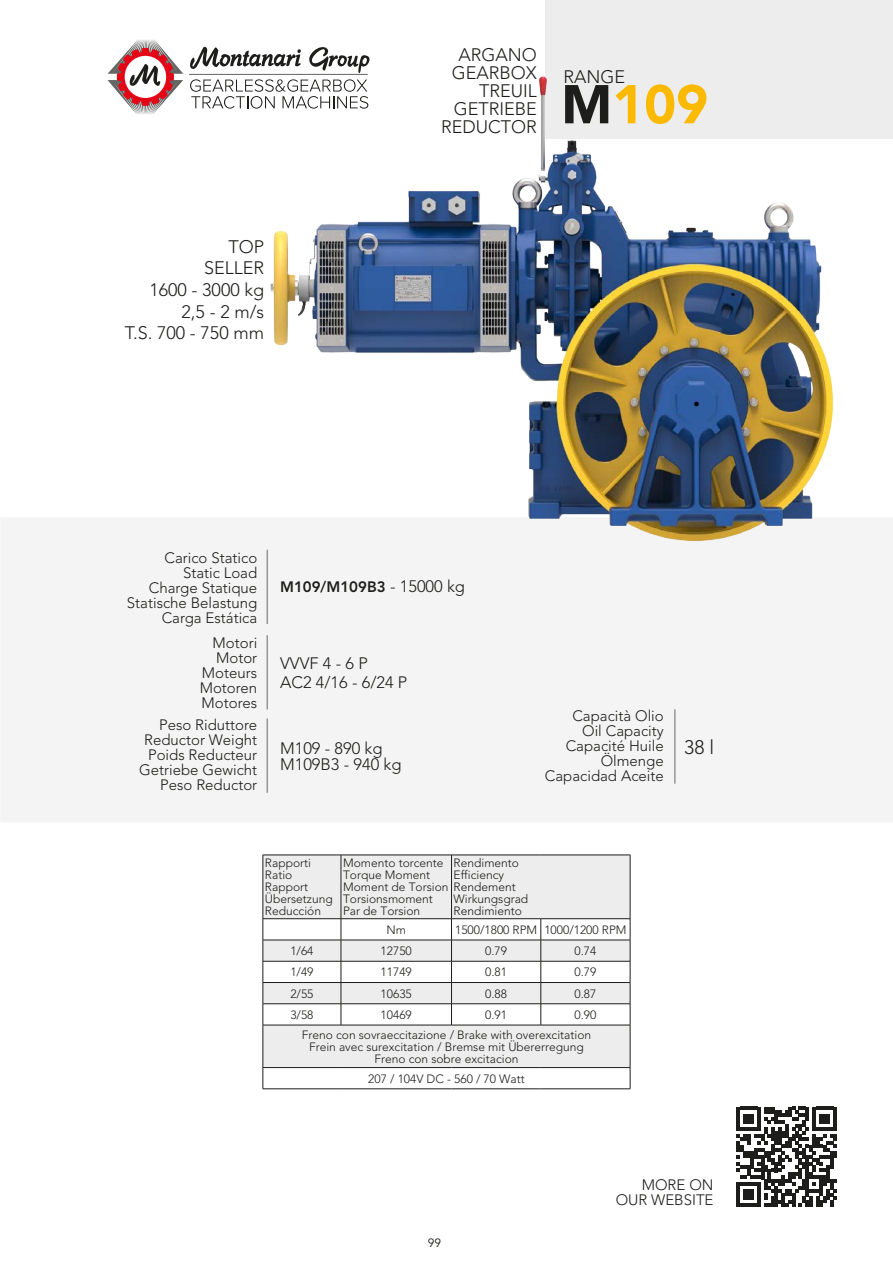
<style>
.page{position:relative;width:893px;height:1263px;background:#fff}
.page>*{position:absolute;margin:0;border:0;box-sizing:border-box;transform-origin:0 0}
.t1{font:900 54px "Avenir LT Std";color:#fbba00}
.t2{font:300 19.5px "Avenir LT Std";color:#1d1d1b}
.t3{font:300 18px "Avenir LT Std";color:#1d1d1b}
.t4{font:300 16.5px "Avenir LT Std";color:#1d1d1b}
.t5{font:300 15px/15px "Avenir LT Std";color:#1d1d1b;text-align:right}
.t6{font:800 15px "Avenir LT Std";color:#1d1d1b}
.t7{font:300 12px "Avenir LT Std";color:#1d1d1b}
.t8{font:12px "Avenir LT Std";color:#1d1d1b}
.s1{color:#1d1d1b}
.s2{font-weight:300;font-size:16.5px}
</style>
<div class="page">
<svg style="left:108px;top:40px;width:75px;height:74px"></svg>
<svg style="left:189px;top:46px;width:181px;height:63px"></svg>
<hr style="left:189px;top:74px;width:179px;height:1px;background:#646463">
<div style="left:1px;top:518px;width:892px;height:304px;background:#f4f4f4"></div>
<hr style="left:674px;top:709px;width:2px;height:75px;background:#1d1d1b">
<hr style="left:266px;top:718px;width:2px;height:75px;background:#1d1d1b">
<hr style="left:266px;top:635px;width:2px;height:74px;background:#1d1d1b">
<hr style="left:266px;top:550px;width:2px;height:74px;background:#1d1d1b">
<svg style="left:264px;top:856px;width:366px;height:211px;fill:#ededed"></svg>
<hr style="left:263px;top:855px;width:78px;height:1px;background:#1d1d1b">
<hr style="left:263px;top:855px;width:1px;height:63px;background:#1d1d1b">
<hr style="left:341px;top:855px;width:110px;height:1px;background:#1d1d1b">
<hr style="left:341px;top:855px;width:1px;height:63px;background:#1d1d1b">
<hr style="left:451px;top:855px;width:90px;height:1px;background:#1d1d1b">
<hr style="left:451px;top:855px;width:1px;height:63px;background:#1d1d1b">
<hr style="left:541px;top:855px;width:89px;height:1px;background:#1d1d1b">
<hr style="left:630px;top:855px;width:1px;height:63px;background:#1d1d1b">
<hr style="left:263px;top:918px;width:78px;height:1px;background:#1d1d1b">
<hr style="left:341px;top:918px;width:110px;height:1px;background:#1d1d1b">
<hr style="left:451px;top:918px;width:90px;height:1px;background:#1d1d1b">
<hr style="left:541px;top:918px;width:89px;height:1px;background:#1d1d1b">
<hr style="left:263px;top:940px;width:78px;height:1px;background:#1d1d1b">
<hr style="left:341px;top:940px;width:110px;height:1px;background:#1d1d1b">
<hr style="left:263px;top:961px;width:78px;height:1px;background:#1d1d1b">
<hr style="left:341px;top:961px;width:110px;height:1px;background:#1d1d1b">
<hr style="left:451px;top:961px;width:90px;height:1px;background:#1d1d1b">
<hr style="left:541px;top:961px;width:89px;height:1px;background:#1d1d1b">
<hr style="left:263px;top:1025px;width:78px;height:1px;background:#1d1d1b">
<hr style="left:263px;top:1025px;width:1px;height:42px;background:#1d1d1b">
<hr style="left:341px;top:1025px;width:110px;height:1px;background:#1d1d1b">
<hr style="left:451px;top:1025px;width:90px;height:1px;background:#1d1d1b">
<hr style="left:541px;top:1025px;width:89px;height:1px;background:#1d1d1b">
<hr style="left:630px;top:1025px;width:1px;height:42px;background:#1d1d1b">
<hr style="left:451px;top:940px;width:90px;height:1px;background:#1d1d1b">
<hr style="left:541px;top:940px;width:89px;height:1px;background:#1d1d1b">
<hr style="left:341px;top:982px;width:110px;height:1px;background:#1d1d1b">
<hr style="left:341px;top:1003px;width:110px;height:1px;background:#1d1d1b">
<hr style="left:263px;top:1067px;width:78px;height:1px;background:#1d1d1b">
<svg style="left:263px;top:1068px;width:1px;height:20px"></svg>
<hr style="left:341px;top:1067px;width:110px;height:1px;background:#1d1d1b">
<hr style="left:451px;top:1067px;width:90px;height:1px;background:#1d1d1b">
<hr style="left:541px;top:1067px;width:89px;height:1px;background:#1d1d1b">
<svg style="left:630px;top:1068px;width:1px;height:21px"></svg>
<hr style="left:263px;top:1088px;width:78px;height:1px;background:#1d1d1b">
<hr style="left:341px;top:1088px;width:110px;height:1px;background:#1d1d1b">
<hr style="left:451px;top:1088px;width:90px;height:1px;background:#1d1d1b">
<hr style="left:541px;top:1088px;width:89px;height:1px;background:#1d1d1b">
<hr style="left:451px;top:982px;width:90px;height:1px;background:#1d1d1b">
<svg style="left:451px;top:919px;width:1px;height:106px"></svg>
<hr style="left:451px;top:1003px;width:90px;height:1px;background:#1d1d1b">
<hr style="left:541px;top:982px;width:89px;height:1px;background:#1d1d1b">
<svg style="left:541px;top:919px;width:1px;height:106px"></svg>
<svg style="left:630px;top:919px;width:1px;height:106px"></svg>
<hr style="left:541px;top:1003px;width:89px;height:1px;background:#1d1d1b">
<hr style="left:263px;top:982px;width:78px;height:1px;background:#1d1d1b">
<svg style="left:263px;top:919px;width:1px;height:106px"></svg>
<svg style="left:341px;top:919px;width:1px;height:106px"></svg>
<hr style="left:263px;top:1003px;width:78px;height:1px;background:#1d1d1b">
<svg style="left:737px;top:1107px;width:100px;height:100px"></svg>
<div style="left:545px;top:0;width:348px;height:139px;background:#ededed"></div>
<img style="left:245px;top:75px;width:634px;height:475px">
<p class="t3" style="left:228px;top:236px;width:37px">TOP</p>
<p class="t3" style="left:204px;top:258px;width:62px">SELLER</p>
<p class="t3" style="left:149px;top:279px;width:116px">1600 - 3000 kg</p>
<p class="t3" style="left:182px;top:301px;width:84px">2,5 - 2 m/s</p>
<p class="t3" style="left:125px;top:322px;width:141px">T.S. 700 - 750 mm</p>
<p class="t3" style="left:458px;top:45px;width:80px">ARGANO</p>
<p class="t3" style="left:452px;top:63px;width:87px">GEARBOX</p>
<p class="t3" style="left:479px;top:81px;width:59px">TREUIL</p>
<p class="t3" style="left:454px;top:99px;width:85px">GETRIEBE</p>
<p class="t3" style="left:441px;top:117px;width:97px">REDUCTOR</p>
<p class="t3" style="left:563px;top:66px;width:63px">RANGE</p>
<p class="t1" style="left:561px;top:72px;width:148px"><span class="s1">M</span>109</p>
<p class="t5" style="left:164px;top:550px;width:94px">Carico Statico</p>
<p class="t5" style="left:183px;top:565px;width:76px">Static Load</p>
<p class="t5" style="left:149px;top:580px;width:110px">Charge Statique</p>
<p class="t5" style="left:127px;top:595px;width:132px">Statische Belastung</p>
<p class="t5" style="left:162px;top:610px;width:97px">Carga Estática</p>
<p class="t5" style="left:213px;top:635px;width:46px">Motori</p>
<p class="t5" style="left:216px;top:650px;width:43px">Motor</p>
<p class="t5" style="left:202px;top:665px;width:57px">Moteurs</p>
<p class="t5" style="left:200px;top:680px;width:59px">Motoren</p>
<p class="t5" style="left:202px;top:695px;width:57px">Motores</p>
<p class="t5" style="left:159px;top:717px;width:100px">Peso Riduttore</p>
<p class="t5" style="left:144px;top:732px;width:115px">Reductor Weight</p>
<p class="t5" style="left:148px;top:747px;width:111px">Poids Reducteur</p>
<p class="t5" style="left:139px;top:762px;width:120px">Getriebe Gewicht</p>
<p class="t5" style="left:160px;top:777px;width:99px">Peso Reductor</p>
<p class="t6" style="left:280px;top:578px;width:186px">M109/M109B3 <span class="s2">- 15000 kg</span></p>
<p class="t4" style="left:280px;top:653px;width:89px">VVVF 4 - 6 P</p>
<p class="t4" style="left:280px;top:673px;width:129px">AC2 4/16 - 6/24 P</p>
<p class="t5" style="left:545px;top:708px;width:120px">Capacità Olio<br>Oil Capacity<br>Capacité Huile<br>Ölmenge<br>Capacidad Aceite</p>
<p class="t4" style="left:280px;top:738px;width:104px">M109 - 890 kg</p>
<p class="t2" style="left:684px;top:736px;width:32px">38 l</p>
<p class="t4" style="left:280px;top:755px;width:123px">M109B3 - 940 kg</p>
<p class="t7" style="left:265px;top:856px;width:48px">Rapporti</p>
<p class="t7" style="left:265px;top:868px;width:29px">Ratio</p>
<p class="t7" style="left:265px;top:880px;width:45px">Rapport</p>
<p class="t7" style="left:265px;top:892px;width:69px">Übersetzung</p>
<p class="t7" style="left:265px;top:904px;width:58px">Reducción</p>
<p class="t7" style="left:454px;top:856px;width:67px">Rendimento</p>
<p class="t7" style="left:454px;top:868px;width:52px">Efficiency</p>
<p class="t7" style="left:454px;top:892px;width:76px">Wirkungsgrad</p>
<p class="t7" style="left:454px;top:904px;width:70px">Rendimiento</p>
<p class="t7" style="left:343px;top:856px;width:102px">Momento torcente</p>
<p class="t7" style="left:343px;top:868px;width:89px">Torque Moment</p>
<p class="t7" style="left:343px;top:880px;width:174px">Moment de Torsion Rendement</p>
<p class="t7" style="left:343px;top:892px;width:91px">Torsionsmoment</p>
<p class="t7" style="left:343px;top:904px;width:79px">Par de Torsion</p>
<p class="t7" style="left:386px;top:923px;width:21px">Nm</p>
<p class="t7" style="left:455px;top:923px;width:84px">1500/1800 RPM</p>
<p class="t7" style="left:544px;top:923px;width:84px">1000/1200 RPM</p>
<p class="t7" style="left:290px;top:944px;width:25px">1/64</p>
<p class="t7" style="left:381px;top:944px;width:33px">12750</p>
<p class="t7" style="left:485px;top:944px;width:23px">0.79</p>
<p class="t7" style="left:575px;top:944px;width:23px">0.74</p>
<p class="t7" style="left:290px;top:965px;width:25px">1/49</p>
<p class="t7" style="left:381px;top:965px;width:33px">11749</p>
<p class="t7" style="left:485px;top:965px;width:23px">0.81</p>
<p class="t7" style="left:575px;top:965px;width:23px">0.79</p>
<p class="t7" style="left:290px;top:986px;width:25px">2/55</p>
<p class="t7" style="left:381px;top:986px;width:33px">10635</p>
<p class="t7" style="left:485px;top:986px;width:23px">0.88</p>
<p class="t7" style="left:575px;top:986px;width:23px">0.87</p>
<p class="t7" style="left:290px;top:1008px;width:25px">3/58</p>
<p class="t7" style="left:381px;top:1008px;width:33px">10469</p>
<p class="t7" style="left:485px;top:1008px;width:23px">0.91</p>
<p class="t7" style="left:575px;top:1008px;width:23px">0.90</p>
<p class="t7" style="left:302px;top:1028px;width:291px">Freno con sovraeccitazione / Brake with overexcitation</p>
<p class="t7" style="left:309px;top:1040px;width:276px">Frein avec surexcitation / Bremse mit Übererregung</p>
<p class="t7" style="left:374px;top:1052px;width:146px">Freno con sobre excitacion</p>
<p class="t7" style="left:368px;top:1071px;width:158px">207 / 104V DC - 560 / 70 Watt</p>
<p class="t8" style="left:428px;top:1236px;width:15px">99</p>
<p class="t5" style="left:642px;top:1178px;width:73px">MORE ON</p>
<p class="t5" style="left:616px;top:1193px;width:99px">OUR WEBSITE</p>
</div>
